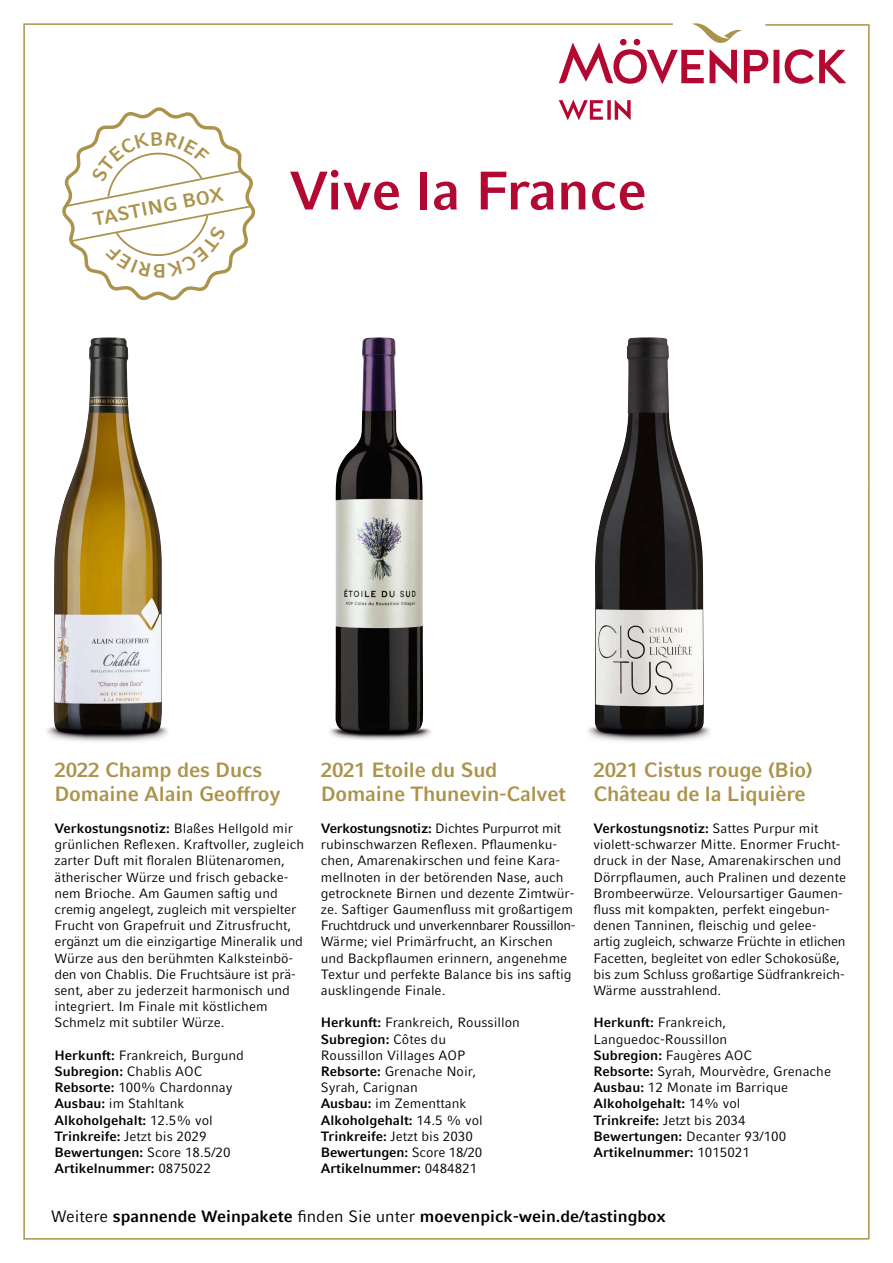
<style>
.page{position:relative;width:893px;height:1263px;background:#fff}
.page>*{position:absolute;margin:0;border:0;box-sizing:border-box;transform-origin:0 0}
.t1{font:700 54px "Compatil Fact LT Pro";color:#b30831}
.t2{font:700 20.7px/24px "Compatil Fact LT Pro";letter-spacing:-.01em;color:#ab934b}
.t3{font:700 19.35px "Compatil Fact LT Pro";color:#ab934b}
.t4{font:700 16.5px "Compatil Fact LT Pro";color:#000}
.t5{font:13.5px/16.2px "Compatil Fact LT Pro";color:#000}
.s1{font-weight:700}
.s2{font-weight:400}
</style>
<div class="page">
<img style="left:53px;top:337px;width:109px;height:388px">
<img style="left:47px;top:725px;width:121px;height:17px">
<img style="left:335px;top:337px;width:88px;height:389px">
<img style="left:329px;top:726px;width:102px;height:14px">
<img style="left:595px;top:337px;width:109px;height:388px">
<img style="left:588px;top:725px;width:122px;height:17px">
<hr style="left:23px;top:23px;width:650px;height:2px;background:#ab934b">
<hr style="left:765px;top:24px;width:103px;height:2px;background:#ab934b">
<hr style="left:868px;top:24px;width:2px;height:463px;background:#ab934b">
<hr style="left:23px;top:24px;width:2px;height:463px;background:#ab934b">
<hr style="left:23px;top:487px;width:2px;height:752px;background:#ab934b">
<hr style="left:868px;top:487px;width:2px;height:752px;background:#ab934b">
<hr style="left:23px;top:1238px;width:846px;height:1px;background:#ab934b">
<svg style="left:559px;top:100px;width:72px;height:20px"></svg>
<svg style="left:559px;top:23px;width:287px;height:61px"></svg>
<svg style="left:62px;top:107px;width:194px;height:194px"></svg>
<h3 class="t3" style="left:91px;top:208px;width:134px;rotate:-11deg">TASTING BOX</h3>
<h1 class="t1" style="left:289px;top:159px;width:359px">Vive la France</h1>
<h2 class="t2" style="left:54px;top:757px;width:228px">2022 Champ des Ducs<br>Domaine Alain Geoffroy</h2>
<p class="t5" style="left:54px;top:820px;width:251px"><span class="s1">Verkostungsnotiz:</span> Blaßes Hellgold mir grünlichen Reflexen. Kraftvoller, zugleich zarter Duft mit floralen Blütenaromen, ätherischer Würze und frisch gebacke&shy;nem Brioche. Am Gaumen saftig und cremig angelegt, zugleich mit verspielter Frucht von Grapefruit und Zitrusfrucht, ergänzt um die einzigartige Mineralik und Würze aus den berühmten Kalksteinbö&shy;den von Chablis. Die Fruchtsäure ist prä&shy;sent, aber zu jederzeit harmonisch und integriert. Im Finale mit köstlichem Schmelz mit subtiler Würze.</p>
<p class="t5" style="left:54px;top:1047px;width:191px"><span class="s1">Herkunft:</span> Frankreich, Burgund<br><span class="s1">Subregion:</span> Chablis AOC<br><span class="s1">Rebsorte:</span> 100% Chardonnay<br><span class="s1">Ausbau:</span> im Stahltank<br><span class="s1">Alkoholgehalt:</span> 12.5% vol<br><span class="s1">Trinkreife:</span> Jetzt bis 2029<br><span class="s1">Bewertungen:</span> Score 18.5/20<br><span class="s1">Artikelnummer:</span> 0875022</p>
<h2 class="t2" style="left:321px;top:757px;width:247px">2021 Etoile du Sud<br>Domaine Thunevin-Calvet</h2>
<p class="t5" style="left:321px;top:820px;width:256px"><span class="s1">Verkostungsnotiz:</span> Dichtes Purpurrot mit rubinschwarzen Reflexen. Pflaumenku&shy;chen, Amarenakirschen und feine Kara&shy;mellnoten in der betörenden Nase, auch getrocknete Birnen und dezente Zimtwür&shy;ze. Saftiger Gaumenfluss mit großartigem Fruchtdruck und unverkennbarer Roussillon-Wärme; viel Primärfrucht, an Kirschen und Backpflaumen erinnern, angenehme Textur und perfekte Balance bis ins saftig ausklingende Finale.</p>
<p class="t5" style="left:321px;top:1015px;width:201px"><span class="s1">Herkunft:</span> Frankreich, Roussillon<br><span class="s1">Subregion:</span> Côtes du<br>Roussillon Villages AOP<br><span class="s1">Rebsorte:</span> Grenache Noir,<br>Syrah, Carignan<br><span class="s1">Ausbau:</span> im Zementtank<br><span class="s1">Alkoholgehalt:</span> 14.5 % vol<br><span class="s1">Trinkreife:</span> Jetzt bis 2030<br><span class="s1">Bewertungen:</span> Score 18/20<br><span class="s1">Artikelnummer:</span> 0484821</p>
<h2 class="t2" style="left:593px;top:757px;width:221px">2021 Cistus rouge (Bio)<br>Château de la Liquière</h2>
<p class="t5" style="left:593px;top:820px;width:254px"><span class="s1">Verkostungsnotiz:</span> Sattes Purpur mit violett-schwarzer Mitte. Enormer Frucht&shy;druck in der Nase, Amarenakirschen und Dörrpflaumen, auch Pralinen und dezente Brombeerwürze. Veloursartiger Gaumen&shy;fluss mit kompakten, perfekt eingebun&shy;denen Tanninen, fleischig und gelee&shy;artig zugleich, schwarze Früchte in etlichen Facetten, begleitet von edler Schokosüße, bis zum Schluss großartige Südfrankreich-Wärme ausstrahlend.</p>
<p class="t5" style="left:593px;top:1015px;width:239px"><span class="s1">Herkunft:</span> Frankreich,<br>Languedoc-Roussillon<br><span class="s1">Subregion:</span> Faugères AOC<br><span class="s1">Rebsorte:</span> Syrah, Mourvèdre, Grenache<br><span class="s1">Ausbau:</span> 12 Monate im Barrique<br><span class="s1">Alkoholgehalt:</span> 14% vol<br><span class="s1">Trinkreife:</span> Jetzt bis 2034<br><span class="s1">Bewertungen:</span> Decanter 93/100<br><span class="s1">Artikelnummer:</span> 1015021</p>
<p class="t4" style="left:51px;top:1206px;width:616px"><span class="s2">Weitere</span> spannende Weinpakete <span class="s2">finden Sie unter</span> moevenpick-wein.de/tastingbox</p>
</div>
